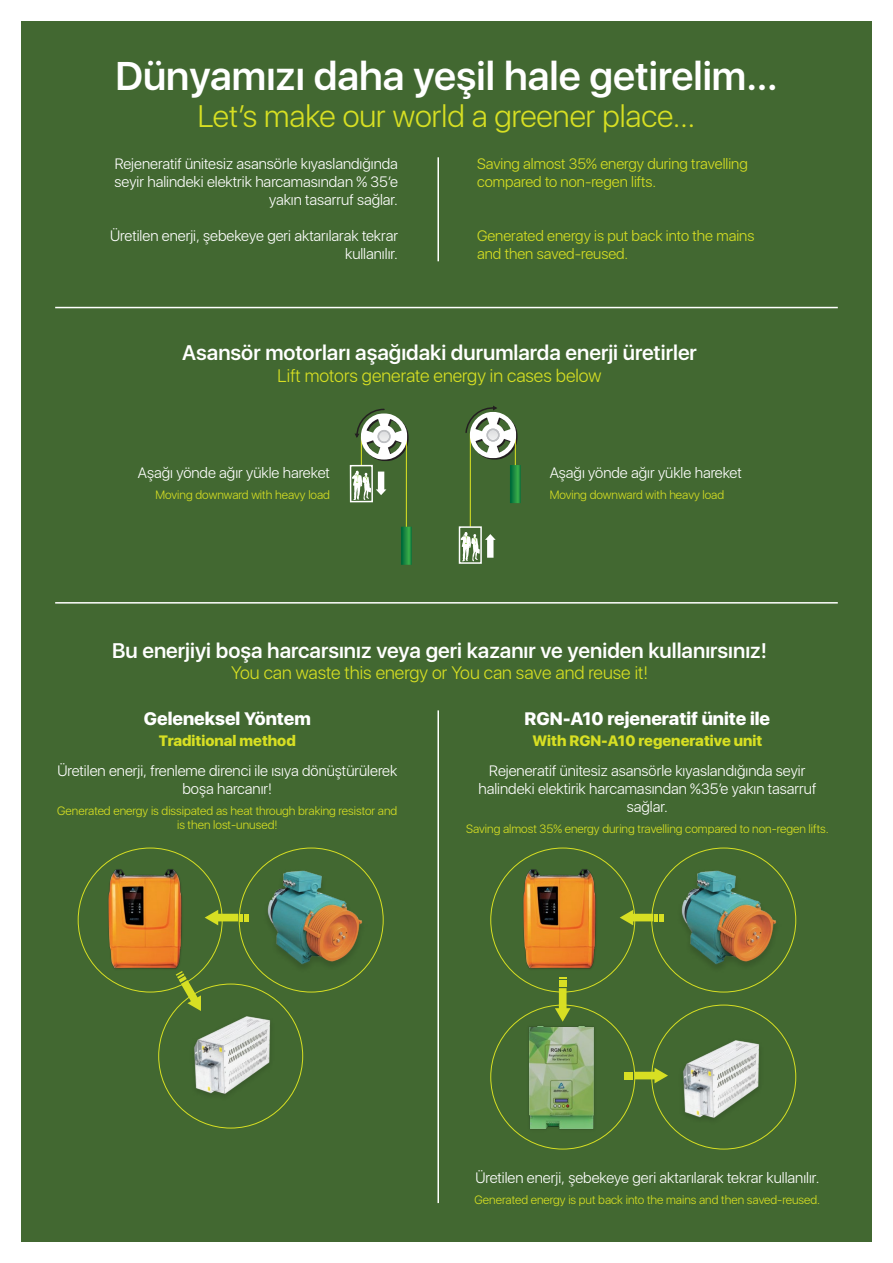
<style>
.page{position:relative;width:893px;height:1263px;background:#fff}
.page>*{position:absolute;margin:0;border:0;box-sizing:border-box;transform-origin:0 0}
.t1{font:600 39.75px "SFUI Display";color:#fff}
.t2{font:300 30.9px "SFUI Display";color:#d7df23}
.t3{font:600 21px "SFUI Display";color:#fff}
.t4{font:300 18px "SFUI Display";color:#d7df23}
.t5{font:800 18px "SFUI Display";color:#fff}
.t6{font:300 15px/18px "SFUI Display";color:#fff;text-align:right}
.t7{font:300 15px/18px "SFUI Display";color:#d7df23}
.t8{font:800 15px "SFUI Display";color:#d7df23}
.t9{font:300 12px/14.4px "SFUI Display";color:#d7df23;text-align:center}
</style>
<div class="page">
<div style="left:21px;top:21px;width:851px;height:1221px;background:#426831"></div>
<hr style="left:437px;top:157px;width:2px;height:104px;background:#fff">
<hr style="left:437px;top:710px;width:2px;height:493px;background:#fff">
<hr style="left:470px;top:433px;width:1px;height:94px;background:#d7df23">
<hr style="left:515px;top:435px;width:1px;height:36px;background:#d7df23">
<svg style="left:510px;top:465px;width:11px;height:38px"></svg>
<div style="left:459px;top:526px;width:23px;height:38px;border:1px solid #fff"></div>
<svg style="left:465px;top:406px;width:53px;height:54px"></svg>
<svg style="left:461px;top:532px;width:35px;height:29px"></svg>
<hr style="left:406px;top:437px;width:1px;height:94px;background:#d7df23">
<svg style="left:401px;top:527px;width:11px;height:38px"></svg>
<div style="left:350px;top:465px;width:23px;height:37px;border:1px solid #fff"></div>
<svg style="left:355px;top:408px;width:54px;height:57px"></svg>
<svg style="left:352px;top:471px;width:34px;height:31px"></svg>
<hr style="left:55px;top:307px;width:783px;height:1px;background:#fff">
<hr style="left:55px;top:602px;width:783px;height:2px;background:#fff">
<svg style="left:620px;top:910px;width:40px;height:15px"></svg>
<svg style="left:205px;top:910px;width:42px;height:15px"></svg>
<svg style="left:176px;top:971px;width:25px;height:23px"></svg>
<svg style="left:555px;top:977px;width:15px;height:45px"></svg>
<svg style="left:624px;top:1068px;width:37px;height:15px"></svg>
<img style="left:247px;top:849px;width:137px;height:136px">
<img style="left:660px;top:849px;width:137px;height:136px">
<img style="left:172px;top:994px;width:120px;height:121px">
<img style="left:661px;top:1018px;width:120px;height:121px">
<img style="left:108px;top:869px;width:78px;height:105px">
<img style="left:523px;top:869px;width:73px;height:100px">
<img style="left:529px;top:1026px;width:65px;height:103px">
<h1 class="t1" style="left:115px;top:48px;width:664px">Dünyamızı daha yeşil hale getirelim…</h1>
<h2 class="t2" style="left:198px;top:95px;width:499px">Let’s make our world a greener place…</h2>
<p class="t6" style="left:115px;top:156px;width:285px">Rejeneratif ünitesiz asansörle kıyaslandığında seyir halindeki elektrik harcamasından % 35’e yakın tasarruf sağlar.</p>
<p class="t6" style="left:110px;top:228px;width:289px">Üretilen enerji, şebekeye geri aktarılarak tekrar kullanılır.</p>
<p class="t7" style="left:477px;top:156px;width:272px">Saving almost 35% energy during travelling compared to non-regen lifts.</p>
<p class="t7" style="left:477px;top:228px;width:279px">Generated energy is put back into the mains and then saved-reused.</p>
<h3 class="t3" style="left:182px;top:338px;width:516px">Asansör motorları aşağıdaki durumlarda enerji üretirler</h3>
<p class="t4" style="left:278px;top:363px;width:325px">Lift motors generate energy in cases below</p>
<p class="t6" style="left:138px;top:465px;width:194px">Aşağı yönde ağır yükle hareket</p>
<p class="t9" style="left:155px;top:488px;width:176px">Moving downward with heavy load</p>
<p class="t6" style="left:550px;top:465px;width:194px">Aşağı yönde ağır yükle hareket</p>
<p class="t9" style="left:550px;top:488px;width:176px">Moving downward with heavy load</p>
<h3 class="t3" style="left:112px;top:635px;width:656px">Bu enerjiyi boşa harcarsınız veya geri kazanır ve yeniden kullanırsınız!</h3>
<p class="t4" style="left:231px;top:661px;width:418px">You can waste this energy or You can save and reuse it!</p>
<p class="t5" style="left:144px;top:708px;width:169px">Geleneksel Yöntem</p>
<p class="t8" style="left:159px;top:732px;width:139px">Traditional method</p>
<p class="t6" style="left:57px;top:762px;width:341px;text-align:center">Üretilen enerji, frenleme direnci ile ısıya dönüştürülerek boşa harcanır!</p>
<p class="t9" style="left:57px;top:804px;width:342px">Generated energy is dissipated as heat through braking resistor and is then lost-unused!</p>
<p class="t5" style="left:525px;top:708px;width:247px">RGN-A10 rejeneratif ünite ile</p>
<p class="t8" style="left:532px;top:732px;width:231px">With RGN-A10 regenerative unit</p>
<p class="t6" style="left:478px;top:762px;width:339px;text-align:center">Rejeneratif ünitesiz asansörle kıyaslandığında seyir halindeki elektirik harcamasından %35’e yakın tasarruf sağlar.</p>
<p class="t9" style="left:466px;top:822px;width:364px">Saving almost 35% energy during travelling compared to non-regen lifts.</p>
<p class="t6" style="left:475px;top:1170px;width:346px">Üretilen enerji, şebekeye geri aktarılarak tekrar kullanılır.</p>
<p class="t9" style="left:475px;top:1193px;width:347px">Generated energy is put back into the mains and then saved-reused.</p>
</div>
